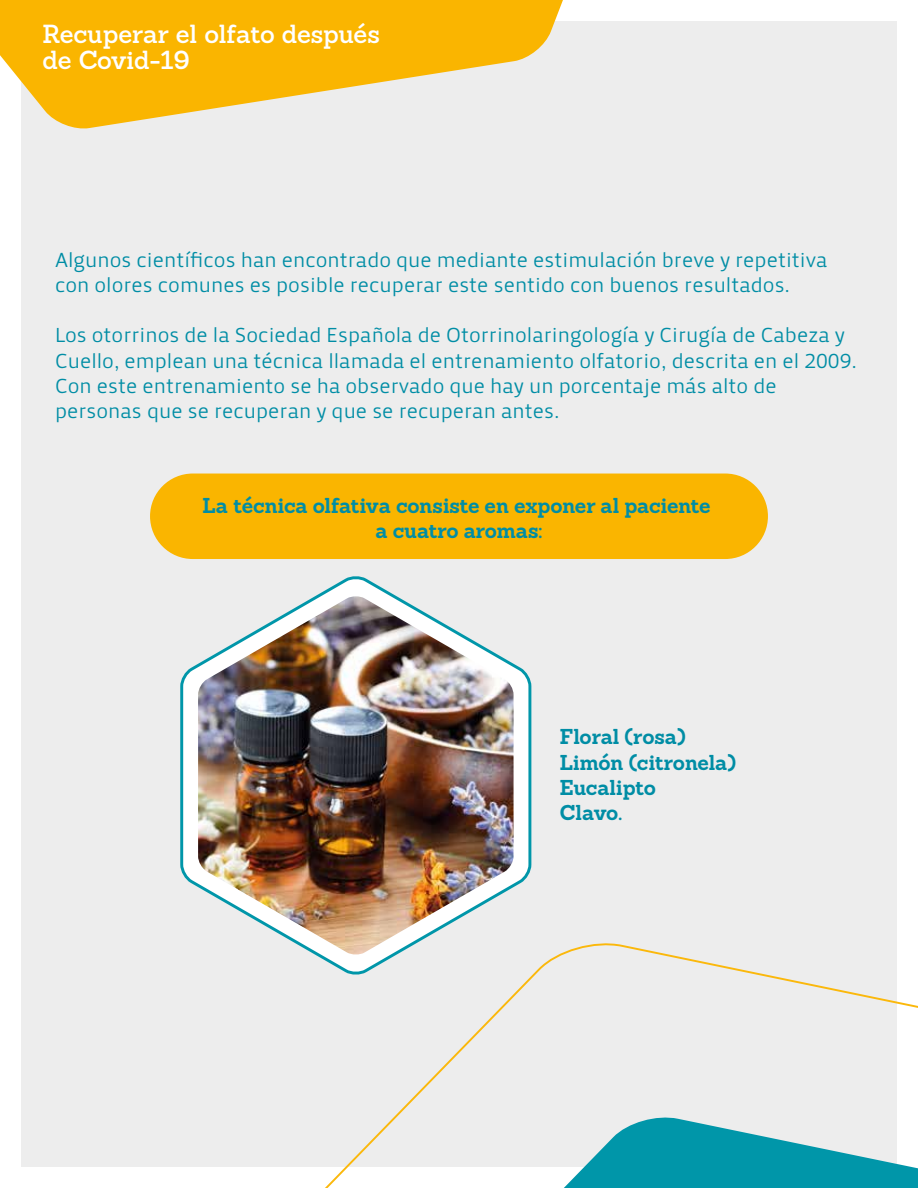
<style>
.page{position:relative;width:918px;height:1188px;background:#fff}
.page>*{position:absolute;margin:0;border:0;box-sizing:border-box;transform-origin:0 0}
.t1{font:600 25.5px/26.2px "Sanchez";letter-spacing:-.01em;color:#fff}
.t2{font:21px/25.2px "Priva One Pro";color:#008da5}
.t3{font:700 21px/25.2px "Sanchez";letter-spacing:-.005em;color:#008da5;text-align:center}
</style>
<div class="page">
<div style="left:21px;top:21px;width:876px;height:1146px;background:#ededed"></div>
<svg style="left:0;top:0;width:563px;height:129px;fill:#fab500"></svg>
<svg style="left:397px;top:943px;width:521px;height:171px"></svg>
<svg style="left:325px;top:1114px;width:593px;height:74px"></svg>
<div style="left:150px;top:474px;width:618px;height:85px;background:#fab500;border-radius:43px"></div>
<svg style="left:180px;top:576px;width:353px;height:402px"></svg>
<img style="left:198px;top:596px;width:316px;height:359px">
<p class="t1" style="left:43px;top:21px;width:339px">Recuperar el olfato después de Covid-19</p>
<p class="t2" style="left:55px;top:247px;width:774px">Algunos científicos han encontrado que mediante estimulación breve y repetitiva con olores comunes es posible recuperar este sentido con buenos resultados.</p>
<p class="t2" style="left:55px;top:323px;width:803px">Los otorrinos de la Sociedad Española de Otorrinolaringología y Cirugía de Cabeza y Cuello, emplean una técnica llamada el entrenamiento olfatorio, descrita en el 2009.<br>Con este entrenamiento se ha observado que hay un porcentaje más alto de personas que se recuperan y que se recuperan antes.</p>
<p class="t3" style="left:202px;top:493px;width:509px">La técnica olfativa consiste en exponer al paciente a cuatro aromas:</p>
<p class="t3" style="left:560px;top:724px;width:178px;text-align:left">Floral (rosa)<br>Limón (citronela)<br>Eucalipto<br>Clavo.</p>
</div>
